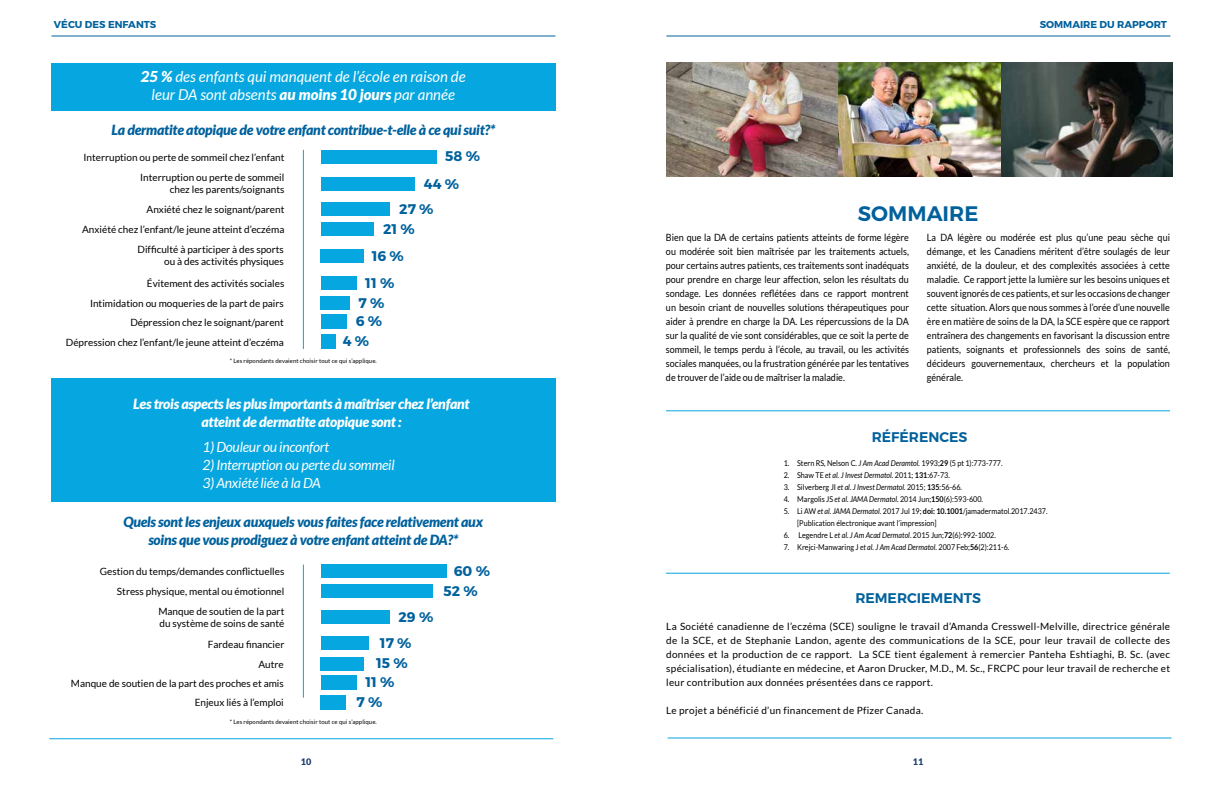
<style>
.page{position:relative;width:1224px;height:792px;background:#fff}
.page>*{position:absolute;margin:0;border:0;box-sizing:border-box;transform-origin:0 0}
.Pages-H3{font:600 21px "Montserrat";color:#00619d}
.Callout-Statement-Me{font:italic 15px/18px "Lato";color:#fff;text-align:center}
.Pages-B1{font:italic 900 14px/18px "Lato";letter-spacing:-.02em;color:#00619d;text-align:center}
.Pages-B1-2{font:italic 900 14px/18px "Lato";letter-spacing:-.02em;color:#fff;text-align:center}
.Pages-B1-3{font:italic 14px "Lato";letter-spacing:-.02em;color:#fff}
.Chart-Bar_Graph_Numb{font:700 14px "Montserrat";color:#00619d}
.Pages-H4{font:600 14px "Montserrat";color:#00619d}
.Pages-B2{font:10px/14px "Lato";color:#000;text-align:justify;scale:.9 1}
.Chart-B1{font:10px/12px "Lato";color:#000;text-align:right}
.Pages-Numbered_List{font:10px/14px "Lato";letter-spacing:.025em;color:#000;text-align:justify}
.Chart-Bar_Graph_Numb-2{font:700 10px "Montserrat";color:#00619d}
.t1{font:900 9px "Lato";color:#1b3e6f}
.t2{font:8px/12px "Lato";color:#000;scale:.9 1}
.t3{font:italic 8px "Lato";color:#000;scale:.9 1}
.Pages-B2-2{font:6px "Lato";letter-spacing:.01em;color:#000}
.s1{font-weight:900}
.s2{font-style:italic}
.s3{font-weight:700}
.s4{font-style:normal}
.s5{font-weight:700;font-style:normal}
</style>
<div class="page">
<div style="left:51px;top:378px;width:504px;height:123px;background:#06a7e0"></div>
<hr style="left:668px;top:738px;width:504px;height:1px;background:#06a7e0">
<div style="left:51px;top:63px;width:504px;height:47px;background:#06a7e0"></div>
<div style="left:321px;top:222px;width:53px;height:14px;background:#06a7e0"></div>
<div style="left:321px;top:276px;width:35px;height:14px;background:#06a7e0"></div>
<hr style="left:303px;top:150px;width:1px;height:199px;background:#06a7e0">
<div style="left:321px;top:150px;width:116px;height:13px;background:#06a7e0"></div>
<div style="left:321px;top:177px;width:94px;height:13px;background:#06a7e0"></div>
<div style="left:321px;top:202px;width:69px;height:14px;background:#06a7e0"></div>
<div style="left:321px;top:249px;width:43px;height:14px;background:#06a7e0"></div>
<div style="left:321px;top:296px;width:29px;height:14px;background:#06a7e0"></div>
<div style="left:321px;top:315px;width:26px;height:14px;background:#06a7e0"></div>
<div style="left:321px;top:334px;width:14px;height:15px;background:#06a7e0"></div>
<hr style="left:666px;top:36px;width:504px;height:1px;background:#00619d">
<hr style="left:51px;top:36px;width:504px;height:1px;background:#00619d">
<div style="left:321px;top:637px;width:48px;height:13px;background:#06a7e0"></div>
<hr style="left:303px;top:565px;width:1px;height:133px;background:#06a7e0">
<div style="left:321px;top:565px;width:126px;height:13px;background:#06a7e0"></div>
<div style="left:321px;top:585px;width:112px;height:13px;background:#06a7e0"></div>
<div style="left:321px;top:611px;width:69px;height:13px;background:#06a7e0"></div>
<div style="left:321px;top:657px;width:43px;height:13px;background:#06a7e0"></div>
<div style="left:321px;top:675px;width:36px;height:15px;background:#06a7e0"></div>
<div style="left:321px;top:695px;width:25px;height:15px;background:#06a7e0"></div>
<hr style="left:49px;top:738px;width:504px;height:1px;background:#06a7e0">
<hr style="left:666px;top:573px;width:504px;height:1px;background:#06a7e0">
<hr style="left:666px;top:410px;width:504px;height:1px;background:#06a7e0">
<img style="left:666px;top:63px;width:507px;height:113px">
<p class="Chart-Bar_Graph_Numb-2" style="left:54px;top:18px;width:104px">VÉCU DES ENFANTS</p>
<p class="Chart-Bar_Graph_Numb-2" style="left:1040px;top:18px;width:129px">SOMMAIRE DU RAPPORT</p>
<p class="Callout-Statement-Me" style="left:141px;top:68px;width:326px"><span class="s1">25 %</span> des enfants qui manquent de l’école en raison de leur DA sont absents <span class="s1">au moins 10 jours</span> par année</p>
<p class="Pages-B1" style="left:111px;top:121px;width:385px">La dermatite atopique de votre enfant contribue-t-elle à ce qui suit?*</p>
<p class="Chart-B1" style="left:83px;top:151px;width:202px">Interruption ou perte de sommeil chez l’enfant</p>
<p class="Chart-Bar_Graph_Numb" style="left:445px;top:148px;width:36px">58 %</p>
<p class="Chart-Bar_Graph_Numb" style="left:424px;top:175px;width:37px">44 %</p>
<p class="Chart-B1" style="left:140px;top:171px;width:146px">Interruption ou perte de sommeil chez les parents/soignants</p>
<p class="Chart-B1" style="left:147px;top:203px;width:139px">Anxiété chez le soignant/parent</p>
<p class="Chart-Bar_Graph_Numb" style="left:399px;top:200px;width:36px">27 %</p>
<p class="Chart-B1" style="left:82px;top:223px;width:204px">Anxiété chez l’enfant/le jeune atteint d’eczéma</p>
<p class="Chart-Bar_Graph_Numb" style="left:383px;top:220px;width:33px">21 %</p>
<p class="Chart-B1" style="left:138px;top:243px;width:148px">Difficulté à participer à des sports ou à des activités physiques</p>
<p class="Chart-B1" style="left:90px;top:297px;width:195px">Intimidation ou moqueries de la part de pairs</p>
<p class="Chart-B1" style="left:130px;top:316px;width:155px">Dépression chez le soignant/parent</p>
<p class="Chart-Bar_Graph_Numb" style="left:356px;top:313px;width:28px">6 %</p>
<p class="Chart-B1" style="left:66px;top:336px;width:219px">Dépression chez l’enfant/le jeune atteint d’eczéma</p>
<p class="Chart-Bar_Graph_Numb" style="left:343px;top:333px;width:28px">4 %</p>
<p class="Chart-Bar_Graph_Numb" style="left:372px;top:247px;width:34px">16 %</p>
<p class="Chart-Bar_Graph_Numb" style="left:358px;top:294px;width:27px">7 %</p>
<p class="Chart-B1" style="left:147px;top:277px;width:139px">Évitement des activités sociales</p>
<p class="Chart-Bar_Graph_Numb" style="left:365px;top:274px;width:31px">11 %</p>
<p class="Pages-B2-2" style="left:230px;top:358px;width:149px">* Les répondants devaient choisir tout ce qui s’applique.</p>
<p class="Pages-B1-2" style="left:133px;top:395px;width:338px">Les trois aspects les plus importants à maîtriser chez l’enfant atteint de dermatite atopique sont :</p>
<p class="Pages-B1-3" style="left:203px;top:439px;width:128px">1) Douleur ou inconfort</p>
<p class="Pages-B1-3" style="left:203px;top:457px;width:194px">2) Interruption ou perte du sommeil</p>
<p class="Pages-B1-3" style="left:203px;top:475px;width:120px">3) Anxiété liée à la DA</p>
<p class="Pages-B1" style="left:123px;top:513px;width:361px">Quels sont les enjeux auxquels vous faites face relativement aux soins que vous prodiguez à votre enfant atteint de DA?*</p>
<p class="Chart-B1" style="left:100px;top:566px;width:186px">Gestion du temps/demandes conflictuelles</p>
<p class="Chart-Bar_Graph_Numb" style="left:454px;top:563px;width:38px">60 %</p>
<p class="Chart-B1" style="left:117px;top:586px;width:169px">Stress physique, mental ou émotionnel</p>
<p class="Chart-Bar_Graph_Numb" style="left:443px;top:583px;width:36px">52 %</p>
<p class="Chart-B1" style="left:158px;top:606px;width:128px;text-align:left">Manque de soutien de la part du système de soins de santé</p>
<p class="Chart-Bar_Graph_Numb" style="left:399px;top:609px;width:36px">29 %</p>
<p class="Chart-B1" style="left:208px;top:638px;width:78px">Fardeau financier</p>
<p class="Chart-Bar_Graph_Numb" style="left:380px;top:635px;width:33px">17 %</p>
<p class="Chart-B1" style="left:259px;top:658px;width:27px">Autre</p>
<p class="Chart-Bar_Graph_Numb" style="left:376px;top:655px;width:33px">15 %</p>
<p class="Chart-B1" style="left:71px;top:677px;width:215px">Manque de soutien de la part des proches et amis</p>
<p class="Chart-Bar_Graph_Numb" style="left:366px;top:673px;width:31px">11 %</p>
<p class="Chart-B1" style="left:195px;top:697px;width:91px">Enjeux liés à l’emploi</p>
<p class="Chart-Bar_Graph_Numb" style="left:357px;top:693px;width:27px">7 %</p>
<p class="Pages-B2-2" style="left:230px;top:718px;width:149px">* Les répondants devaient choisir tout ce qui s’applique.</p>
<p class="Pages-H3" style="left:858px;top:201px;width:122px">SOMMAIRE</p>
<p class="Pages-B2" style="left:666px;top:230px;width:272px">Bien que la DA de certains patients atteints de forme légère ou modérée soit bien maîtrisée par les traitements actuels, pour certains autres patients, ces traitements sont inadéquats pour prendre en charge leur affection, selon les résultats du sondage. Les données reflétées dans ce rapport montrent un besoin criant de nouvelles solutions thérapeutiques pour aider à prendre en charge la DA. Les répercussions de la DA sur la qualité de vie sont considérables, que ce soit la perte de sommeil, le temps perdu à l’école, au travail, ou les activités sociales manquées, ou la frustration générée par les tentatives de trouver de l’aide ou de maîtriser la maladie.</p>
<p class="Pages-B2" style="left:927px;top:230px;width:272px">La DA légère ou modérée est plus qu’une peau sèche qui démange, et les Canadiens méritent d’être soulagés de leur anxiété, de la douleur, et des complexités associées à cette maladie. Ce rapport jette la lumière sur les besoins uniques et souvent ignorés de ces patients, et sur les occasions de changer cette situation. Alors que nous sommes à l’orée d’une nouvelle ère en matière de soins de la DA, la SCE espère que ce rapport entraînera des changements en favorisant la discussion entre patients, soignants et professionnels des soins de santé, décideurs gouvernementaux, chercheurs et la population générale.</p>
<p class="Pages-H4" style="left:872px;top:428px;width:97px">RÉFÉRENCES</p>
<p class="t2" style="left:784px;top:457px;width:245px">1. Stern RS, Nelson C. <span class="s2">J Am Acad Deramtol.</span> 1993;<span class="s3">29</span> (5 pt 1):773-777.</p>
<p class="t3" style="left:784px;top:471px;width:186px"><span class="s4">2. Shaw TE</span> et al. J Invest Dermatol. <span class="s4">2011;</span> <span class="s5">131</span><span class="s4">:67-73.</span></p>
<p class="t2" style="left:784px;top:481px;width:200px">3. Silverberg JI <span class="s2">et al. J Invest Dermatol.</span> 2015; <span class="s3">135</span>:56-66.</p>
<p class="t2" style="left:784px;top:493px;width:223px">4. Margolis JS <span class="s2">et al. JAMA Dermatol</span>. 2014 Jun;<span class="s3">150</span>(6):593-600.</p>
<p class="t2" style="left:797px;top:505px;width:280px;text-indent:-14px">5. Li AW <span class="s2">et al. JAMA Dermatol</span>. 2017 Jul 19; <span class="s3">doi: 10.1001</span>/jamadermatol.2017.2437. [Publication électronique avant l’impression]</p>
<p class="t2" style="left:784px;top:529px;width:237px">6. Legendre L <span class="s2">et al. J Am Acad Dermatol</span>. 2015 Jun;<span class="s3">72</span>(6):992-1002.</p>
<p class="t2" style="left:784px;top:541px;width:252px">7. Krejci-Manwaring J <span class="s2">et al. J Am Acad Dermatol</span>. 2007 Feb;<span class="s3">56</span>(2):211-6.</p>
<p class="Pages-H4" style="left:855px;top:590px;width:127px">REMERCIEMENTS</p>
<p class="Pages-Numbered_List" style="left:666px;top:619px;width:505px">La Société canadienne de l’eczéma (SCE) souligne le travail d’Amanda Cresswell-Melville, directrice générale de la SCE, et de Stephanie Landon, agente des communications de la SCE, pour leur travail de collecte des données et la production de ce rapport. La SCE tient également à remercier Panteha Eshtiaghi, B. Sc. (avec spécialisation), étudiante en médecine, et Aaron Drucker, M.D., M. Sc., FRCPC pour leur travail de recherche et leur contribution aux données présentées dans ce rapport.</p>
<p class="Pages-Numbered_List" style="left:666px;top:703px;width:258px">Le projet a bénéficié d’un financement de Pfizer Canada.</p>
<p class="t1" style="left:301px;top:756px;width:12px">10</p>
<p class="t1" style="left:913px;top:756px;width:12px">11</p>
</div>
